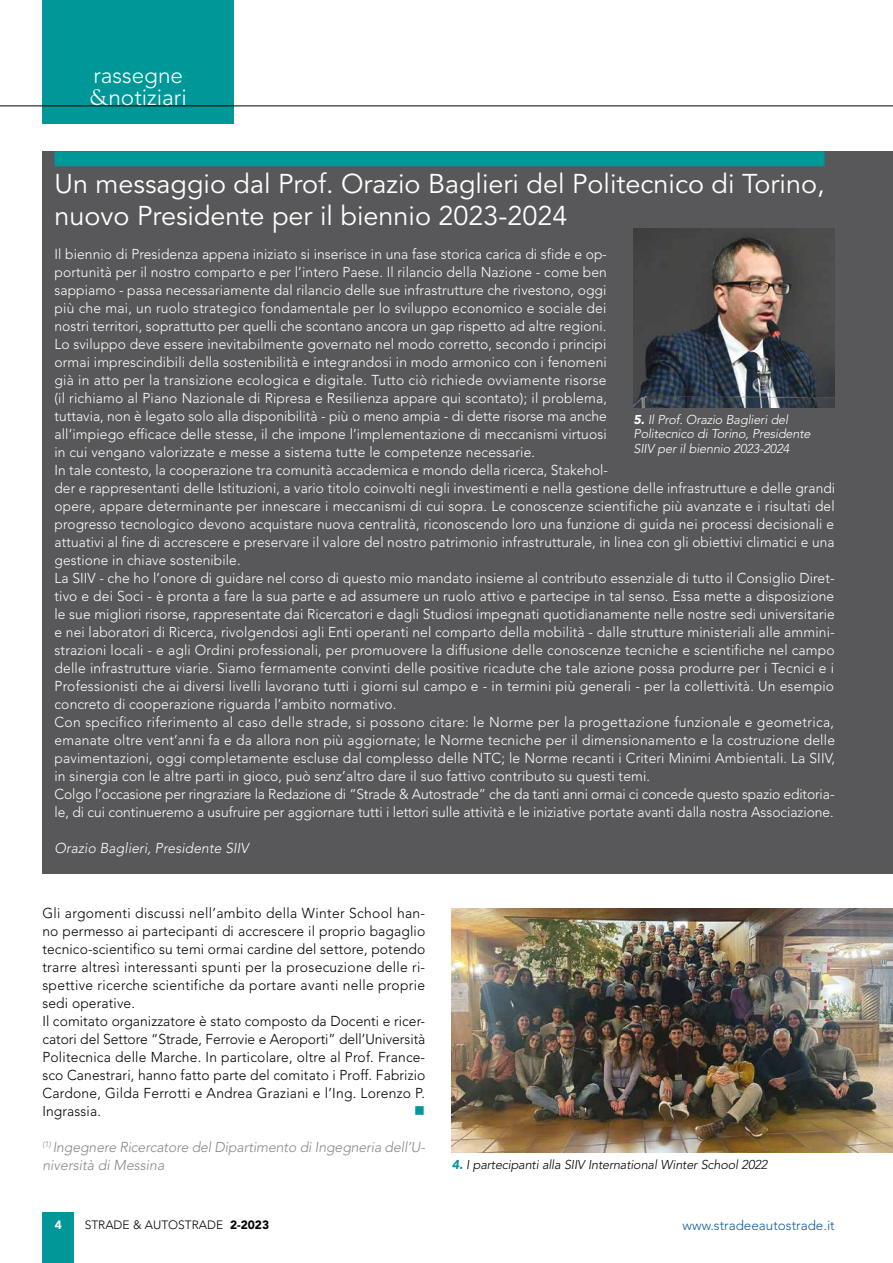
<style>
.page{position:relative;width:893px;height:1263px;background:#fff}
.page>*{position:absolute;margin:0;border:0;box-sizing:border-box;transform-origin:0 0}
.t1{font:27px/32.4px "Avenir";color:#fff}
.t2{font:300 22.5px/22.5px "Avenir";color:#fff}
.t3{font:15px "Wingdings";color:#009799}
.t4{font:300 14.25px/18px "Avenir";letter-spacing:.01em;color:#fff}
.t5{font:300 14.25px/18px "Avenir";letter-spacing:.01em;color:#000}
.t6{font:italic 300 14.25px/18px "Avenir";letter-spacing:-.01em;color:#87888a}
.t7{font:italic 300 14.25px "Avenir";letter-spacing:.01em;color:#fff}
.t8{font:300 13.5px "Avenir";color:#165b9a}
.t9{font:italic 300 12.75px/14.2px "Avenir";letter-spacing:-.015em;color:#fff}
.t10{font:italic 300 12.75px "Avenir";letter-spacing:-.015em;color:#000}
.t11{font:300 12px "Avenir";color:#000}
.t12{font:900 12px "Avenir";color:#fff}
.s1{font-family:"Goudy Std";font-weight:400}
.s2{font-weight:900}
.s3{font-weight:900;color:#009799}
</style>
<div class="page">
<div style="left:43px;top:0;width:191px;height:124px;background:#009799"></div>
<hr style="left:0;top:106px;width:893px;height:1px;background:#000">
<div style="left:42px;top:1212px;width:32px;height:51px;background:#009799"></div>
<div style="left:43px;top:151px;width:850px;height:723px;background:#58585a"></div>
<div style="left:55px;top:151px;width:769px;height:15px;background:#009799"></div>
<img style="left:634px;top:228px;width:201px;height:180px">
<img style="left:452px;top:908px;width:441px;height:245px">
<h2 class="t2" style="left:90px;top:64px;width:99px">rassegne <span class="s1">&amp;</span>notiziari</h2>
<h1 class="t1" style="left:55px;top:168px;width:771px">Un messaggio dal Prof. Orazio Baglieri del Politecnico di Torino, nuovo Presidente per il biennio 2023-2024</h1>
<p class="t4" style="left:55px;top:245px;width:782px">Il biennio di Presidenza appena iniziato si inserisce in una fase storica carica di sfide e op-<br>portunità per il nostro comparto e per l’intero Paese. Il rilancio della Nazione - come ben<br>sappiamo - passa necessariamente dal rilancio delle sue infrastrutture che rivestono, oggi<br>più che mai, un ruolo strategico fondamentale per lo sviluppo economico e sociale dei<br>nostri territori, soprattutto per quelli che scontano ancora un gap rispetto ad altre regioni.<br>Lo sviluppo deve essere inevitabilmente governato nel modo corretto, secondo i principi<br>ormai imprescindibili della sostenibilità e integrandosi in modo armonico con i fenomeni<br>già in atto per la transizione ecologica e digitale. Tutto ciò richiede ovviamente risorse<br>(il richiamo al Piano Nazionale di Ripresa e Resilienza appare qui scontato); il problema,<br>tuttavia, non è legato solo alla disponibilità - più o meno ampia - di dette risorse ma anche<br>all’impiego efficace delle stesse, il che impone l’implementazione di meccanismi virtuosi<br>in cui vengano valorizzate e messe a sistema tutte le competenze necessarie.<br>In tale contesto, la cooperazione tra comunità accademica e mondo della ricerca, Stakehol-<br>der e rappresentanti delle Istituzioni, a vario titolo coinvolti negli investimenti e nella gestione delle infrastrutture e delle grandi opere, appare determinante per innescare i meccanismi di cui sopra. Le conoscenze scientifiche più avanzate e i risultati del progresso tecnologico devono acquistare nuova centralità, riconoscendo loro una funzione di guida nei processi decisionali e attuativi al fine di accrescere e preservare il valore del nostro patrimonio infrastrutturale, in linea con gli obiettivi climatici e una gestione in chiave sostenibile.<br>La SIIV - che ho l’onore di guidare nel corso di questo mio mandato insieme al contributo essenziale di tutto il Consiglio Diret&shy;tivo e dei Soci - è pronta a fare la sua parte e ad assumere un ruolo attivo e partecipe in tal senso. Essa mette a disposizione le sue migliori risorse, rappresentate dai Ricercatori e dagli Studiosi impegnati quotidianamente nelle nostre sedi universitarie e nei laboratori di Ricerca, rivolgendosi agli Enti operanti nel comparto della mobilità - dalle strutture ministeriali alle ammini&shy;strazioni locali - e agli Ordini professionali, per promuovere la diffusione delle conoscenze tecniche e scientifiche nel campo delle infrastrutture viarie. Siamo fermamente convinti delle positive ricadute che tale azione possa produrre per i Tecnici e i Professionisti che ai diversi livelli lavorano tutti i giorni sul campo e - in termini più generali - per la collettività. Un esempio concreto di cooperazione riguarda l’ambito normativo.<br>Con specifico riferimento al caso delle strade, si possono citare: le Norme per la progettazione funzionale e geometrica, emanate oltre vent’anni fa e da allora non più aggiornate; le Norme tecniche per il dimensionamento e la costruzione delle pavimentazioni, oggi completamente escluse dal complesso delle NTC; le Norme recanti i Criteri Minimi Ambientali. La SIIV, in sinergia con le altre parti in gioco, può senz’altro dare il suo fattivo contributo su questi temi.<br>Colgo l’occasione per ringraziare la Redazione di “Strade &amp; Autostrade” che da tanti anni ormai ci concede questo spazio editoria&shy;le, di cui continueremo a usufruire per aggiornare tutti i lettori sulle attività e le iniziative portate avanti dalla nostra Associazione.</p>
<p class="t7" style="left:55px;top:840px;width:196px">Orazio Baglieri, Presidente SIIV</p>
<p class="t9" style="left:634px;top:412px;width:178px"><span class="s2">5.</span> Il Prof. Orazio Baglieri del<br>Politecnico di Torino, Presidente<br>SIIV per il biennio 2023-2024</p>
<p class="t5" style="left:42px;top:904px;width:384px">Gli argomenti discussi nell’ambito della Winter School han&shy;no permesso ai partecipanti di accrescere il proprio bagaglio tecnico-scientifico su temi ormai cardine del settore, potendo trarre altresì interessanti spunti per la prosecuzione delle ri&shy;spettive ricerche scientifiche da portare avanti nelle proprie sedi operative.<br>Il comitato organizzatore è stato composto da Docenti e ricer&shy;catori del Settore “Strade, Ferrovie e Aeroporti” dell’Università Politecnica delle Marche. In particolare, oltre al Prof. France&shy;sco Canestrari, hanno fatto parte del comitato i Proff. Fabrizio Cardone, Gilda Ferrotti e Andrea Graziani e l’Ing. Lorenzo P.<br>Ingrassia.</p>
<p class="t3" style="left:414px;top:1103px;width:12px">■</p>
<p class="t6" style="left:42px;top:1138px;width:384px"><sup>(1)</sup> Ingegnere Ricercatore del Dipartimento di Ingegneria dell’U&shy;niversità di Messina</p>
<p class="t10" style="left:452px;top:1157px;width:317px"><span class="s3">4.</span> I partecipanti alla SIIV International Winter School 2022</p>
<p class="t12" style="left:55px;top:1217px;width:9px">4</p>
<p class="t11" style="left:85px;top:1217px;width:186px">STRADE &amp; AUTOSTRADE <span class="s2">2-2023</span></p>
<p class="t8" style="left:683px;top:1217px;width:154px">www.stradeeautostrade.it</p>
</div>
